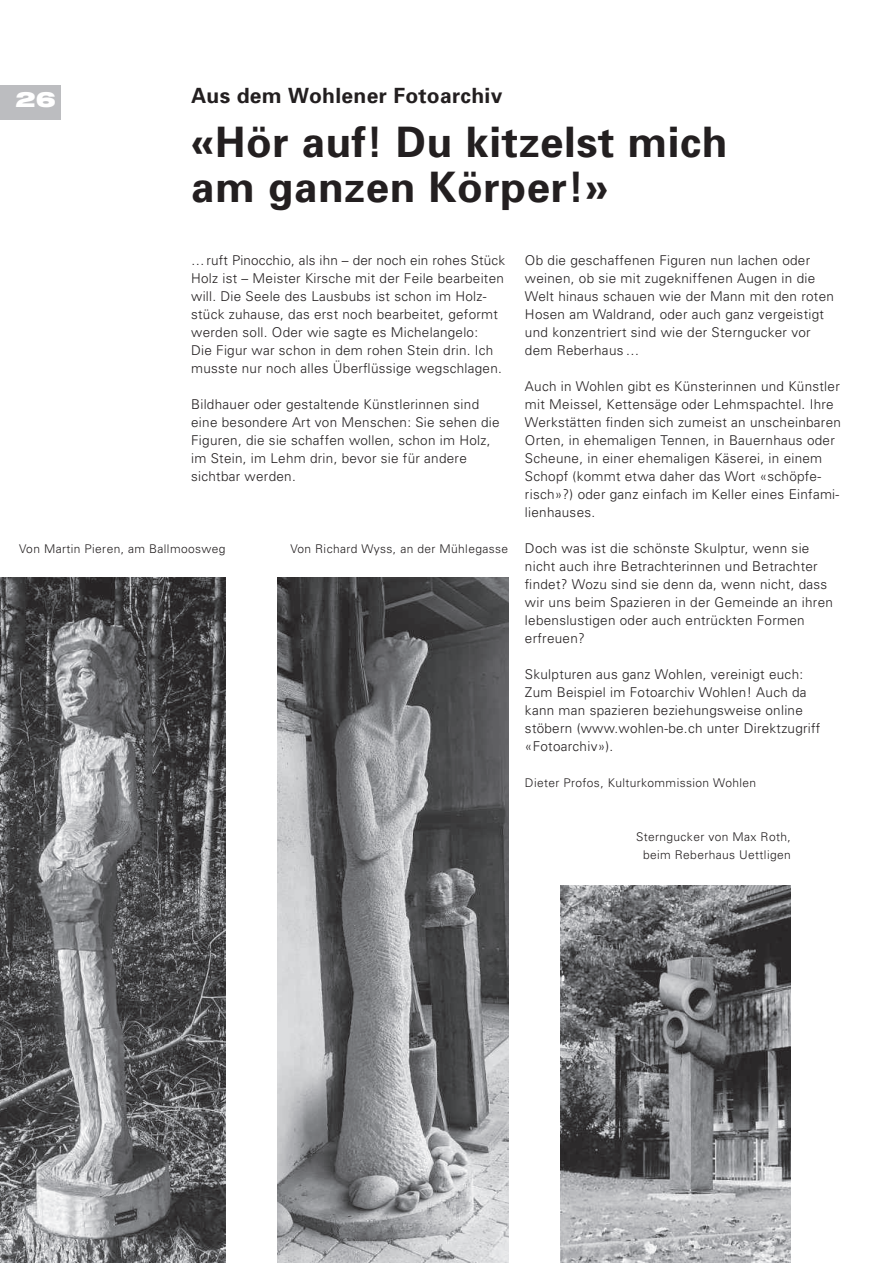
<style>
.page{position:relative;width:893px;height:1263px;background:#fff}
.page>*{position:absolute;margin:0;border:0;box-sizing:border-box;transform-origin:0 0}
.t1{font:700 42px/45px "Univers";letter-spacing:.015em;color:#231f20}
.t2{font:700 21px "Univers";letter-spacing:.015em;color:#231f20}
.t3{font:900 expanded 21px "Helvetica Neue LT Com";color:#fff}
.t4{font:300 13.5px/18px "Univers";letter-spacing:.02em;color:#231f20}
.t5{font:300 12px/18px "Univers";letter-spacing:.03em;color:#231f20;text-align:center}
</style>
<div class="page">
<div style="left:0;top:85px;width:61px;height:35px;background:#bcbdc0"></div>
<img style="left:0;top:578px;width:226px;height:685px">
<img style="left:278px;top:578px;width:230px;height:685px">
<img style="left:560px;top:885px;width:231px;height:378px">
<h2 class="t3" style="left:15px;top:86px;width:42px">26</h2>
<h2 class="t2" style="left:191px;top:83px;width:313px">Aus dem Wohlener Fotoarchiv</h2>
<h1 class="t1" style="left:191px;top:120px;width:538px">«Hör auf! Du kitzelst mich am ganzen Körper!»</h1>
<p class="t4" style="left:191px;top:251px;width:315px">…ruft Pinocchio, als ihn – der noch ein rohes Stück Holz ist – Meister Kirsche mit der Feile bearbeiten will. Die Seele des Lausbubs ist schon im Holz&shy;stück zuhause, das erst noch bearbeitet, geformt werden soll. Oder wie sagte es Michelangelo:<br>Die Figur war schon in dem rohen Stein drin. Ich musste nur noch alles Überflüssige wegschlagen.</p>
<p class="t4" style="left:191px;top:395px;width:310px">Bildhauer oder gestaltende Künstlerinnen sind eine besondere Art von Menschen: Sie sehen die Figuren, die sie schaffen wollen, schon im Holz, im Stein, im Lehm drin, bevor sie für andere sichtbar werden.</p>
<p class="t5" style="left:19px;top:540px;width:208px">Von Martin Pieren, am Ballmoosweg</p>
<p class="t5" style="left:290px;top:540px;width:219px">Von Richard Wyss, an der Mühlegasse</p>
<p class="t4" style="left:525px;top:251px;width:311px">Ob die geschaffenen Figuren nun lachen oder weinen, ob sie mit zugekniffenen Augen in die Welt hinaus schauen wie der Mann mit den roten Hosen am Waldrand, oder auch ganz vergeistigt und konzentriert sind wie der Sterngucker vor dem Reberhaus…</p>
<p class="t4" style="left:525px;top:377px;width:318px">Auch in Wohlen gibt es Künsterinnen und Künstler mit Meissel, Kettensäge oder Lehmspachtel. Ihre Werkstätten finden sich zumeist an unscheinbaren Orten, in ehemaligen Tennen, in Bauernhaus oder Scheune, in einer ehemaligen Käserei, in einem Schopf (kommt etwa daher das Wort «schöpfe&shy;risch»?) oder ganz einfach im Keller eines Einfami&shy;lienhauses.</p>
<p class="t4" style="left:525px;top:539px;width:310px">Doch was ist die schönste Skulptur, wenn sie nicht auch ihre Betrachterinnen und Betrachter findet? Wozu sind sie denn da, wenn nicht, dass wir uns beim Spazieren in der Gemeinde an ihren lebenslustigen oder auch entrückten Formen erfreuen?</p>
<p class="t4" style="left:525px;top:665px;width:297px">Skulpturen aus ganz Wohlen, vereinigt euch:<br>Zum Beispiel im Fotoarchiv Wohlen! Auch da kann man spazieren beziehungsweise online stöbern (www.wohlen-be.ch unter Direktzugriff «Fotoarchiv»).</p>
<p class="t5" style="left:525px;top:774px;width:233px">Dieter Profos, Kulturkommission Wohlen</p>
<p class="t5" style="left:636px;top:828px;width:156px">Sterngucker von Max Roth, beim Reberhaus Uettligen</p>
</div>
